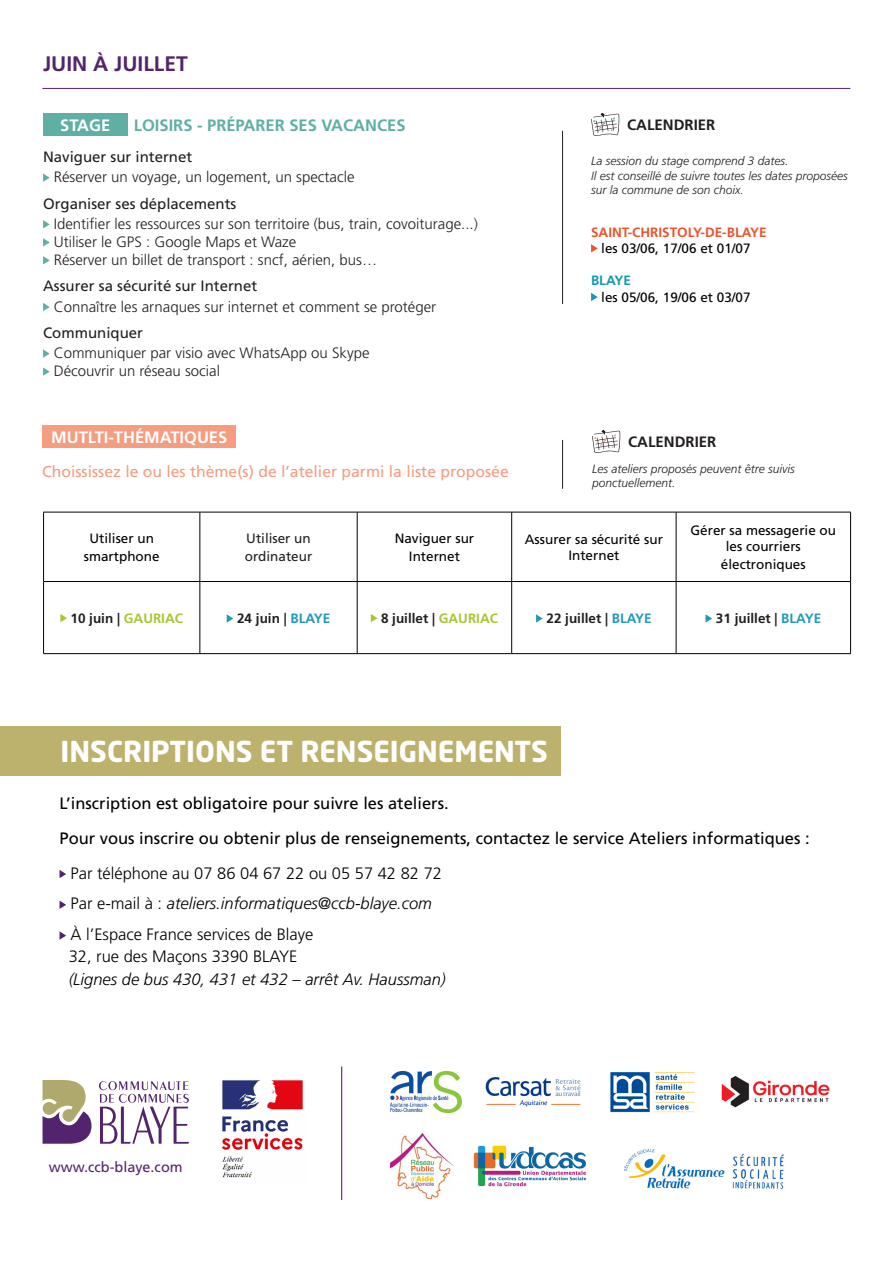
<style>
.page{position:relative;width:893px;height:1263px;background:#fff}
.page>*{position:absolute;margin:0;border:0;box-sizing:border-box;transform-origin:0 0}
.t1{font:700 28.5px "Neo Sans Std";color:#fff}
.t2{font:700 21px "Frutiger LT Std";color:#53246d}
.t3{font:16.5px "Frutiger LT Std";color:#000}
.t4{font:300 16.5px "Frutiger LT Std";color:#000}
.t5{font:italic 300 16.5px "Frutiger LT Std";color:#000}
.t6{font:700 16.5px "Frutiger LT Std";color:#5fafa5}
.t7{font:700 16.5px "Frutiger LT Std";color:#fff}
.t8{font:15.75px "Frutiger LT Std";color:#f69c7f}
.t9{font:300 15px "Frutiger LT Std";color:#231f20}
.t10{font:15px "Frutiger LT Std";color:#231f20}
.t11{font:700 15px "Frutiger LT Std";color:#231f20}
.t12{font:14.4px "Frutiger LT Std";color:#53236d}
.t13{font:13.5px/16.2px "Frutiger LT Std";color:#000;text-align:center}
.t14{font:700 13.5px "Frutiger LT Std";color:#231f20}
.t15{font:700 13.5px "Frutiger LT Std";color:#ec542e}
.t16{font:13.5px "Frutiger LT Std";color:#231f20}
.t17{font:700 13.5px "Frutiger LT Std";color:#1599b3}
.t18{font:italic 300 12px/14.4px "Frutiger LT Std";color:#231f20}
.s1{color:#a8c733}
.s2{color:#219ab8}
.s3{font-style:normal}
</style>
<div class="page">
<svg style="left:43px;top:173px;width:7px;height:9px"></svg>
<svg style="left:43px;top:220px;width:7px;height:8px"></svg>
<svg style="left:43px;top:238px;width:7px;height:8px"></svg>
<svg style="left:43px;top:256px;width:7px;height:8px"></svg>
<svg style="left:43px;top:303px;width:7px;height:8px"></svg>
<svg style="left:43px;top:349px;width:7px;height:9px"></svg>
<svg style="left:43px;top:367px;width:7px;height:9px"></svg>
<div style="left:43px;top:114px;width:84px;height:22px;background:#5fafa5"></div>
<hr style="left:42px;top:88px;width:808px;height:1px;background:#53236d">
<svg style="left:591px;top:244px;width:7px;height:8px"></svg>
<svg style="left:591px;top:293px;width:7px;height:8px"></svg>
<svg style="left:591px;top:114px;width:28px;height:22px"></svg>
<svg style="left:43px;top:1080px;width:48px;height:64px"></svg>
<svg style="left:99px;top:1081px;width:90px;height:63px"></svg>
<img style="left:221px;top:1080px;width:82px;height:98px">
<img style="left:390px;top:1072px;width:72px;height:41px">
<img style="left:624px;top:1148px;width:160px;height:41px">
<img style="left:473px;top:1146px;width:113px;height:41px">
<img style="left:721px;top:1075px;width:109px;height:33px">
<img style="left:390px;top:1133px;width:63px;height:66px">
<img style="left:610px;top:1072px;width:85px;height:41px">
<img style="left:485px;top:1077px;width:96px;height:30px">
<hr style="left:341px;top:1066px;width:1px;height:134px;background:#53246d">
<div style="left:43px;top:425px;width:193px;height:23px;background:#f69c7f"></div>
<svg style="left:592px;top:431px;width:28px;height:22px"></svg>
<hr style="left:43px;top:512px;width:157px;height:1px;background:#000">
<hr style="left:43px;top:512px;width:1px;height:69px;background:#000">
<hr style="left:200px;top:512px;width:157px;height:1px;background:#000">
<hr style="left:200px;top:512px;width:1px;height:69px;background:#000">
<hr style="left:357px;top:512px;width:155px;height:1px;background:#000">
<hr style="left:357px;top:512px;width:1px;height:69px;background:#000">
<hr style="left:512px;top:512px;width:164px;height:1px;background:#000">
<hr style="left:511px;top:512px;width:1px;height:69px;background:#000">
<hr style="left:676px;top:512px;width:175px;height:1px;background:#000">
<hr style="left:676px;top:512px;width:1px;height:69px;background:#000">
<hr style="left:850px;top:512px;width:1px;height:69px;background:#000">
<hr style="left:43px;top:581px;width:157px;height:1px;background:#000">
<hr style="left:43px;top:582px;width:1px;height:71px;background:#000">
<hr style="left:200px;top:581px;width:157px;height:1px;background:#000">
<hr style="left:200px;top:582px;width:1px;height:71px;background:#000">
<hr style="left:357px;top:581px;width:155px;height:1px;background:#000">
<hr style="left:357px;top:582px;width:1px;height:71px;background:#000">
<hr style="left:512px;top:581px;width:164px;height:1px;background:#000">
<hr style="left:511px;top:582px;width:1px;height:71px;background:#000">
<hr style="left:676px;top:581px;width:175px;height:1px;background:#000">
<hr style="left:676px;top:582px;width:1px;height:71px;background:#000">
<hr style="left:850px;top:582px;width:1px;height:71px;background:#000">
<hr style="left:43px;top:653px;width:157px;height:1px;background:#000">
<hr style="left:200px;top:653px;width:157px;height:1px;background:#000">
<hr style="left:357px;top:653px;width:155px;height:1px;background:#000">
<hr style="left:512px;top:653px;width:164px;height:1px;background:#000">
<hr style="left:676px;top:653px;width:175px;height:1px;background:#000">
<svg style="left:60px;top:614px;width:7px;height:8px"></svg>
<svg style="left:227px;top:614px;width:6px;height:9px"></svg>
<svg style="left:371px;top:614px;width:6px;height:8px"></svg>
<svg style="left:536px;top:614px;width:7px;height:9px"></svg>
<svg style="left:705px;top:614px;width:7px;height:9px"></svg>
<svg style="left:60px;top:870px;width:6px;height:8px"></svg>
<svg style="left:60px;top:901px;width:6px;height:8px"></svg>
<svg style="left:60px;top:931px;width:6px;height:9px"></svg>
<div style="left:0;top:726px;width:561px;height:49px;background:#bcb26e"></div>
<hr style="left:562px;top:131px;width:1px;height:173px;background:#231f20">
<hr style="left:562px;top:440px;width:1px;height:49px;background:#231f20">
<p class="t2" style="left:43px;top:51px;width:146px">JUIN À JUILLET</p>
<p class="t7" style="left:60px;top:115px;width:52px">STAGE</p>
<p class="t6" style="left:134px;top:115px;width:273px">LOISIRS - PRÉPARER SES VACANCES</p>
<p class="t10" style="left:43px;top:148px;width:151px">Naviguer sur internet</p>
<p class="t9" style="left:54px;top:169px;width:302px">Réserver un voyage, un logement, un spectacle</p>
<p class="t10" style="left:43px;top:195px;width:195px">Organiser ses déplacements</p>
<p class="t9" style="left:54px;top:215px;width:426px">Identifier les ressources sur son territoire (bus, train, covoiturage...)</p>
<p class="t9" style="left:54px;top:233px;width:244px">Utiliser le GPS : Google Maps et Waze</p>
<p class="t9" style="left:54px;top:251px;width:325px">Réserver un billet de transport : sncf, aérien, bus…</p>
<p class="t10" style="left:43px;top:277px;width:216px">Assurer sa sécurité sur Internet</p>
<p class="t9" style="left:54px;top:298px;width:384px">Connaître les arnaques sur internet et comment se protéger</p>
<p class="t10" style="left:43px;top:324px;width:102px">Communiquer</p>
<p class="t9" style="left:54px;top:345px;width:317px">Communiquer par visio avec WhatsApp ou Skype</p>
<p class="t9" style="left:54px;top:363px;width:168px">Découvrir un réseau social</p>
<p class="t11" style="left:627px;top:116px;width:90px">CALENDRIER</p>
<p class="t18" style="left:591px;top:154px;width:199px">La session du stage comprend 3 dates.</p>
<p class="t18" style="left:591px;top:168px;width:258px">Il est conseillé de suivre toutes les dates proposées sur la commune de son choix.</p>
<p class="t15" style="left:591px;top:224px;width:177px">SAINT-CHRISTOLY-DE-BLAYE</p>
<p class="t13" style="left:601px;top:240px;width:151px">les 03/06, 17/06 et 01/07</p>
<p class="t17" style="left:591px;top:273px;width:41px">BLAYE</p>
<p class="t13" style="left:601px;top:289px;width:151px">les 05/06, 19/06 et 03/07</p>
<p class="t7" style="left:51px;top:427px;width:177px">MUTLTI-THÉMATIQUES</p>
<p class="t11" style="left:628px;top:433px;width:90px">CALENDRIER</p>
<p class="t18" style="left:592px;top:461px;width:204px">Les ateliers proposés peuvent être suivis ponctuellement.</p>
<p class="t8" style="left:42px;top:462px;width:468px">Choississez le ou les thème(s) de l’atelier parmi la liste proposée</p>
<p class="t13" style="left:89px;top:530px;width:66px">Utiliser un</p>
<p class="t13" style="left:84px;top:548px;width:77px">smartphone</p>
<p class="t16" style="left:246px;top:530px;width:66px">Utiliser un</p>
<p class="t16" style="left:245px;top:548px;width:69px">ordinateur</p>
<p class="t13" style="left:395px;top:530px;width:81px">Naviguer sur</p>
<p class="t13" style="left:409px;top:548px;width:53px">Internet</p>
<p class="t13" style="left:525px;top:531px;width:140px">Assurer sa sécurité sur<br>Internet</p>
<p class="t13" style="left:691px;top:522px;width:147px">Gérer sa messagerie ou les courriers</p>
<p class="t13" style="left:721px;top:556px;width:86px">électroniques</p>
<p class="t14" style="left:71px;top:610px;width:114px">10 juin | <span class="s1">GAURIAC</span></p>
<p class="t14" style="left:237px;top:610px;width:95px">24 juin | <span class="s2">BLAYE</span></p>
<p class="t14" style="left:381px;top:610px;width:119px">8 juillet | <span class="s1">GAURIAC</span></p>
<p class="t14" style="left:546px;top:610px;width:107px">22 juillet | <span class="s2">BLAYE</span></p>
<p class="t14" style="left:716px;top:610px;width:107px">31 juillet | <span class="s2">BLAYE</span></p>
<p class="t1" style="left:61px;top:733px;width:489px">INSCRIPTIONS ET RENSEIGNEMENTS</p>
<p class="t3" style="left:60px;top:793px;width:391px">L’inscription est obligatoire pour suivre les ateliers.</p>
<p class="t3" style="left:60px;top:828px;width:752px">Pour vous inscrire ou obtenir plus de renseignements, contactez le service Ateliers informatiques :</p>
<p class="t4" style="left:71px;top:864px;width:373px">Par téléphone au 07 86 04 67 22 ou 05 57 42 82 72</p>
<p class="t5" style="left:71px;top:894px;width:363px"><span class="s3">Par e-mail à :</span> ateliers.informatiques@ccb-blaye.com</p>
<p class="t4" style="left:71px;top:925px;width:244px">À l’Espace France services de Blaye</p>
<p class="t4" style="left:69px;top:947px;width:230px">32, rue des Maçons 3390 BLAYE</p>
<p class="t5" style="left:69px;top:969px;width:378px">(Lignes de bus 430, 431 et 432 – arrêt Av. Haussman)</p>
<p class="t12" style="left:49px;top:1158px;width:135px">www.ccb-blaye.com</p>
</div>
